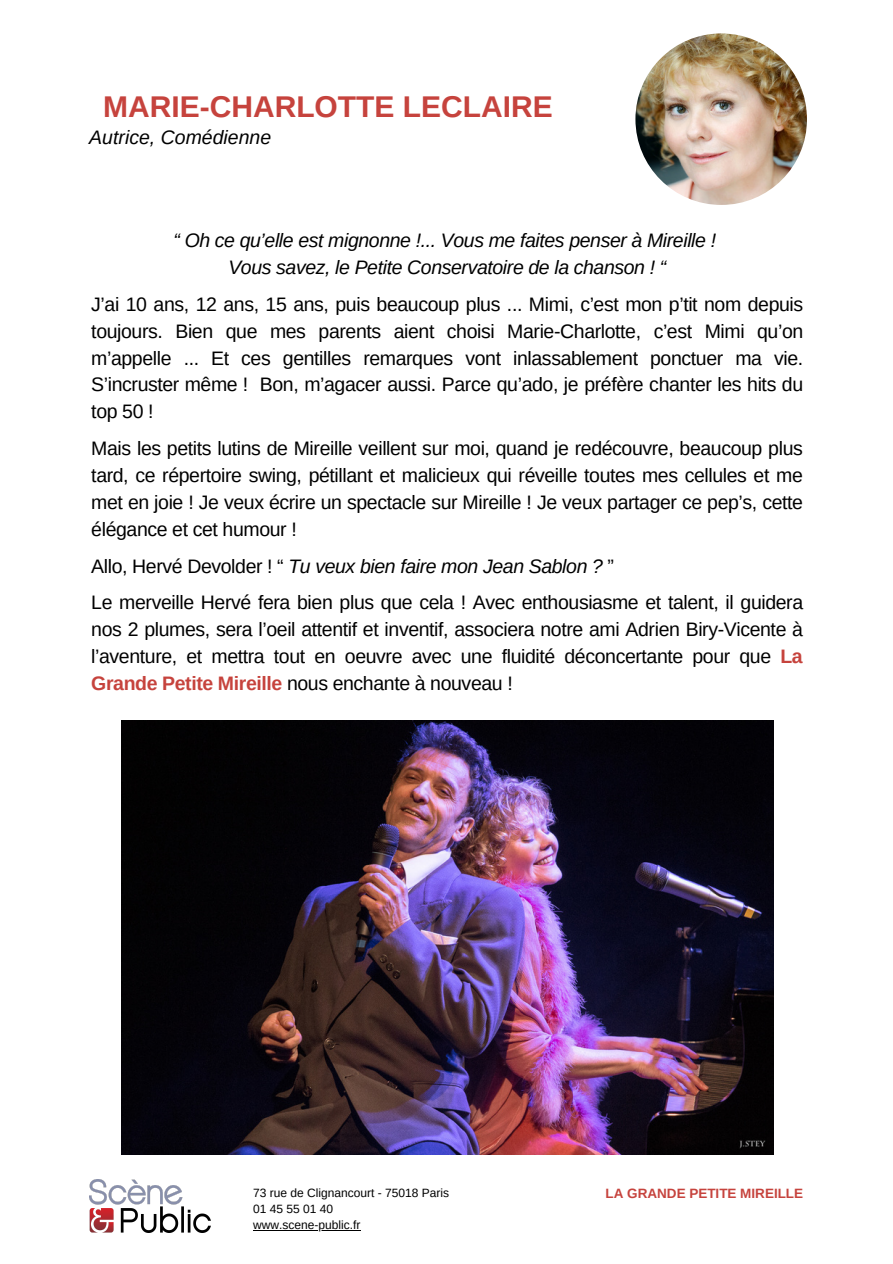
<style>
.page{position:relative;width:893px;height:1264px;background:#fff}
.page>*{position:absolute;margin:0;border:0;box-sizing:border-box;transform-origin:0 0}
.t1{font:700 30px "Arimo";color:#c6433d}
.t2{font:19.5px/26.8px "Arimo";letter-spacing:-.02em;color:#000;text-align:justify}
.t3{font:italic 19.5px "Arimo";letter-spacing:-.02em;color:#000}
.t4{font:italic 19.5px "Arimo";color:#000}
.t5{font:700 13.5px "Arimo";color:#c6433d}
.t6{font:12px "Arimo";color:#000}
.s1{font-style:normal}
.s2{font-weight:700;color:#c6433d}
</style>
<div class="page">
<img style="left:89px;top:1179px;width:122px;height:53px">
<img style="left:635px;top:33px;width:171px;height:172px;border-radius:50%">
<img style="left:122px;top:720px;width:651px;height:434px">
<hr style="left:253px;top:1229px;width:107px;height:1px;background:#000">
<p class="t1" style="left:103px;top:90px;width:451px">MARIE-CHARLOTTE LECLAIRE</p>
<p class="t4" style="left:89px;top:126px;width:183px">Autrice, Comédienne</p>
<p class="t3" style="left:173px;top:229px;width:544px">“ Oh ce qu’elle est mignonne !... Vous me faites penser à Mireille !</p>
<p class="t3" style="left:228px;top:256px;width:439px">Vous savez, le Petite Conservatoire de la chanson ! “</p>
<p class="t2" style="left:91px;top:290px;width:713px">J’ai 10 ans, 12 ans, 15 ans, puis beaucoup plus ... Mimi, c’est mon p’tit nom depuis toujours. Bien que mes parents aient choisi Marie-Charlotte, c’est Mimi qu’on m’appelle ... Et ces gentilles remarques vont inlassablement ponctuer ma vie.<br>S’incruster même ! Bon, m’agacer aussi. Parce qu’ado, je préfère chanter les hits du top 50 !</p>
<p class="t2" style="left:91px;top:435px;width:713px">Mais les petits lutins de Mireille veillent sur moi, quand je redécouvre, beaucoup plus tard, ce répertoire swing, pétillant et malicieux qui réveille toutes mes cellules et me met en joie ! Je veux écrire un spectacle sur Mireille ! Je veux partager ce pep’s, cette élégance et cet humour !</p>
<p class="t3" style="left:91px;top:555px;width:524px"><span class="s1">Allo, Hervé Devolder ! “</span> Tu veux bien faire mon Jean Sablon ? <span class="s1">”</span></p>
<p class="t2" style="left:91px;top:589px;width:713px">Le merveille Hervé fera bien plus que cela ! Avec enthousiasme et talent, il guidera nos 2 plumes, sera l’oeil attentif et inventif, associera notre ami Adrien Biry-Vicente à l’aventure, et mettra tout en oeuvre avec une fluidité déconcertante pour que <span class="s2">La Grande Petite Mireille</span> nous enchante à nouveau !</p>
<p class="t6" style="left:253px;top:1186px;width:197px">73 rue de Clignancourt - 75018 Paris</p>
<p class="t6" style="left:253px;top:1202px;width:81px">01 45 55 01 40</p>
<p class="t6" style="left:253px;top:1218px;width:109px">www.scene-public.fr</p>
<p class="t5" style="left:605px;top:1186px;width:199px">LA GRANDE PETITE MIREILLE</p>
</div>
